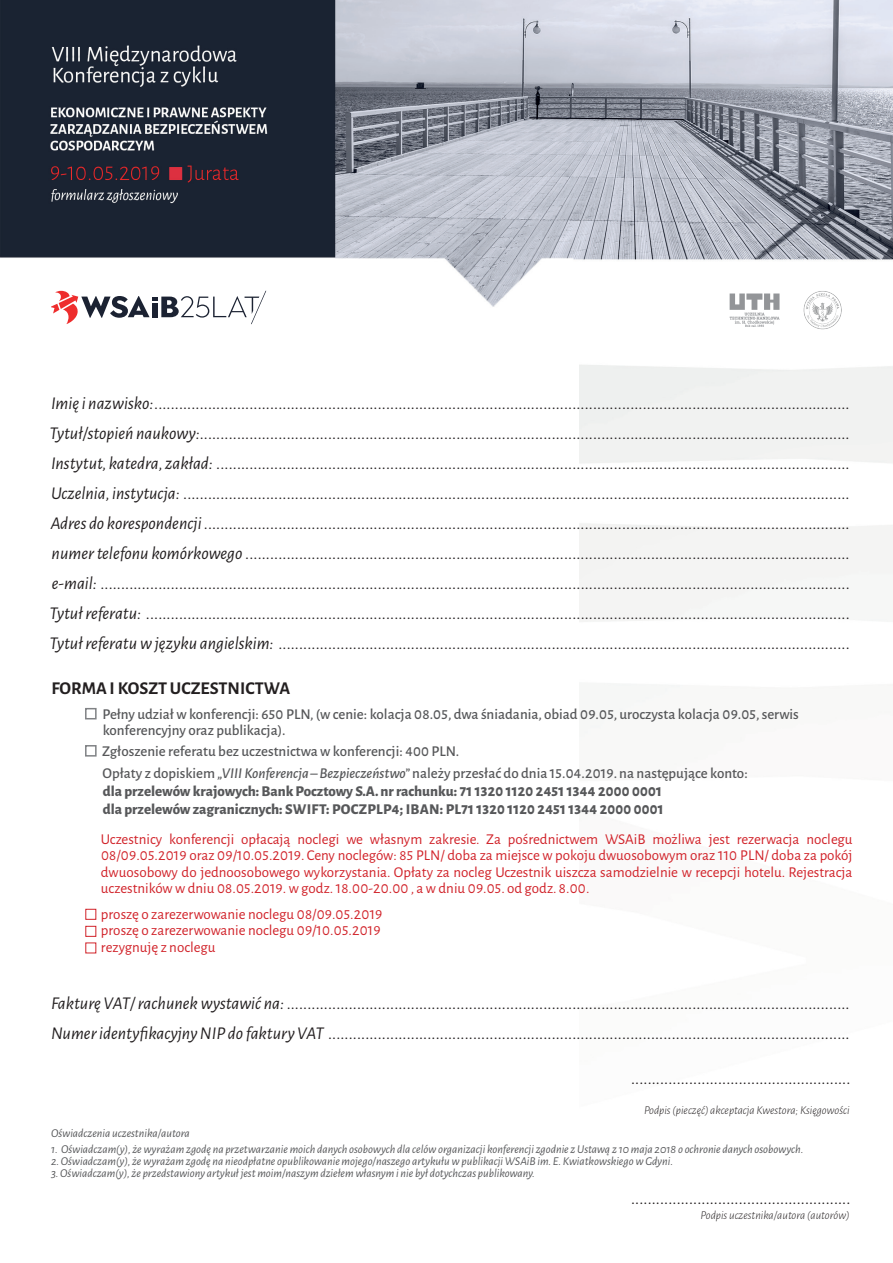
<style>
.page{position:relative;width:893px;height:1263px;background:#fff}
.page>*{position:absolute;margin:0;border:0;box-sizing:border-box;transform-origin:0 0}
.t1{font:italic 18px/30px "Alegreya Sans";color:#231f20;text-align:justify}
.t2{font:700 18px "Alegreya Sans";color:#231f20}
.t3{font:15px/16.5px "Alegreya Sans";color:#d1232a;text-align:justify}
.t4{font:500 15px/16.5px "Alegreya Sans";color:#57585a}
.t5{font:800 15px/18px "Alegreya Sans";color:#57585a}
.t6{font:italic 12px "Alegreya Sans";color:#57585a}
.t7{font:italic 300 12px "Alegreya Sans";color:#231f20}
.s1{font-style:italic}
</style>
<div class="page">
<img style="left:0;top:0;width:893px;height:954px">
<img style="left:802px;top:291px;width:41px;height:39px">
<svg style="left:730px;top:293px;width:49px;height:34px"></svg>
<div style="left:85px;top:745px;width:12px;height:11px;border:2px solid #808285"></div>
<div style="left:85px;top:909px;width:11px;height:11px;border:1px solid #d1232a"></div>
<div style="left:85px;top:926px;width:11px;height:11px;border:1px solid #d1232a"></div>
<div style="left:85px;top:708px;width:12px;height:11px;border:2px solid #808285"></div>
<svg style="left:51px;top:291px;width:215px;height:33px"></svg>
<p class="t1" style="left:49px;top:387px;width:802px">Imię i nazwisko:........................................................................................................................................................................<br>Tytuł/stopień naukowy:.............................................................................................................................................................<br>Instytut, katedra, zakład: .........................................................................................................................................................<br>Uczelnia, instytucja: .................................................................................................................................................................<br>Adres do korespondencji ............................................................................................................................................................ numer telefonu komórkowego .................................................................................................................................................. e-mail: .....................................................................................................................................................................................<br>Tytuł referatu: ..........................................................................................................................................................................<br>Tytuł referatu w języku angielskim: ..........................................................................................................................................</p>
<p class="t2" style="left:51px;top:675px;width:240px">FORMA I KOSZT UCZESTNICTWA</p>
<p class="t4" style="left:103px;top:705px;width:698px">Pełny udział w konferencji: 650 PLN, (w cenie: kolacja 08.05, dwa śniadania, obiad 09.05, uroczysta kolacja 09.05, serwis konferencyjny oraz publikacja).</p>
<p class="t4" style="left:102px;top:739px;width:647px;line-height:22.2px">Zgłoszenie referatu bez uczestnictwa w konferencji: 400 PLN.<br>Opłaty z dopiskiem <span class="s1">„VIII Konferencja – Bezpieczeństwo”</span> należy przesłać do dnia 15.04.2019. na następujące konto:</p>
<p class="t5" style="left:103px;top:781px;width:562px">dla przelewów krajowych: Bank Pocztowy S.A. nr rachunku: 71 1320 1120 2451 1344 2000 0001 dla przelewów zagranicznych: SWIFT: POCZPLP4; IBAN: PL71 1320 1120 2451 1344 2000 0001</p>
<p class="t3" style="left:101px;top:830px;width:753px">Uczestnicy konferencji opłacają noclegi we własnym zakresie. Za pośrednictwem WSAiB możliwa jest rezerwacja noclegu 08/09.05.2019 oraz 09/10.05.2019. Ceny noclegów: 85 PLN/ doba za miejsce w pokoju dwuosobowym oraz 110 PLN/ doba za pokój dwuosobowy do jednoosobowego wykorzystania. Opłaty za nocleg Uczestnik uiszcza samodzielnie w recepcji hotelu. Rejestracja uczestników w dniu 08.05.2019. w godz. 18.00-20.00 , a w dniu 09.05. od godz. 8.00.</p>
<p class="t3" style="left:101px;top:905px;width:283px">proszę o zarezerwowanie noclegu 08/09.05.2019 proszę o zarezerwowanie noclegu 09/10.05.2019 rezygnuję z noclegu</p>
<p class="t1" style="left:51px;top:987px;width:801px">Fakturę VAT/ rachunek wystawić na: ........................................................................................................................................<br>Numer identyfikacyjny NIP do faktury VAT ..............................................................................................................................</p>
<p class="t1" style="left:631px;top:1062px;width:221px">.....................................................</p>
<p class="t7" style="left:644px;top:1102px;width:207px">Podpis (pieczęć) akceptacja Kwestora; Księgowości</p>
<p class="t6" style="left:51px;top:1125px;width:140px">Oświadczenia uczestnika/autora</p>
<p class="t6" style="left:51px;top:1141px;width:754px">1. Oświadczam(y), że wyrażam zgodę na przetwarzanie moich danych osobowych dla celów organizacji konferencji zgodnie z Ustawą z 10 maja 2018 o ochronie danych osobowych.</p>
<p class="t6" style="left:51px;top:1153px;width:624px">2. Oświadczam(y), że wyrażam zgodę na nieodpłatne opublikowanie mojego/naszego artykułu w publikacji WSAiB im. E. Kwiatkowskiego w Gdyni.</p>
<p class="t6" style="left:51px;top:1165px;width:486px">3. Oświadczam(y), że przedstawiony artykuł jest moim/naszym dziełem własnym i nie był dotychczas publikowany.</p>
<p class="t1" style="left:631px;top:1182px;width:221px">.....................................................</p>
<p class="t7" style="left:701px;top:1207px;width:150px">Podpis uczestnika/autora (autorów)</p>
</div>
